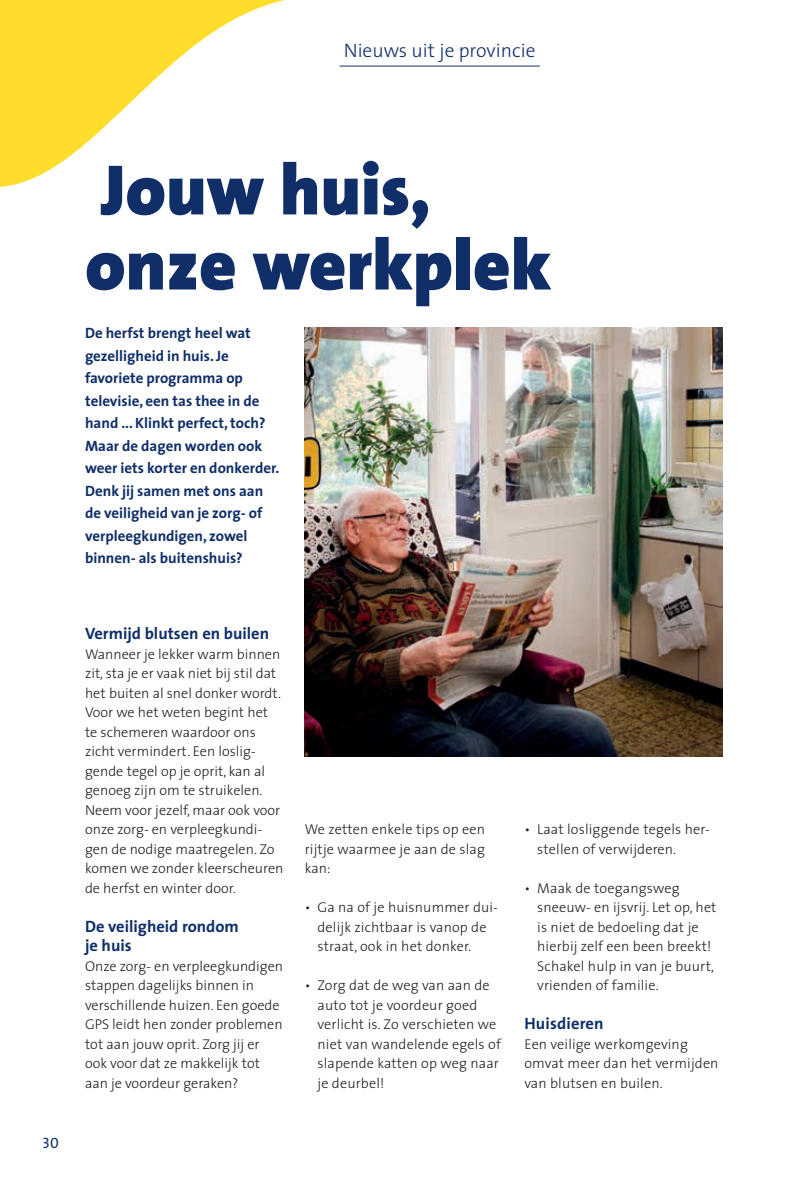
<style>
.page{position:relative;width:808px;height:1191px;background:#fff}
.page>*{position:absolute;margin:0;border:0;box-sizing:border-box;transform-origin:0 0}
.t1{font:900 72px/75px "The Sans";color:#102f69}
.t2{font:300 19.5px "The Sans";color:#102f69}
.t3{font:700 16.5px/19.5px "The Sans";color:#102f69}
.t4{font:700 15px/22.5px "The Sans";color:#102f69}
.t5{font:15px "The Sans Caps";color:#102f69}
.t6{font:300 14.25px/19.5px "The Sans";color:#231f20}
</style>
<div class="page">
<svg style="left:0;top:0;width:540px;height:187px"></svg>
<hr style="left:339px;top:66px;width:201px;height:1px;background:#102f69">
<img style="left:305px;top:327px;width:418px;height:429px">
<h2 class="t2" style="left:344px;top:34px;width:193px">Nieuws uit je provincie</h2>
<p class="t5" style="left:43px;top:1130px;width:18px">30</p>
<h1 class="t1" style="left:85px;top:151px;width:468px">Jouw huis, onze werkplek</h1>
<p class="t4" style="left:85px;top:322px;width:196px">De herfst brengt heel wat gezelligheid in huis. Je favoriete programma op televisie, een tas thee in de hand ... Klinkt perfect, toch?<br>Maar de dagen worden ook weer iets korter en donkerder.<br>Denk jij samen met ons aan de veiligheid van je zorg- of verpleegkundigen, zowel binnen- als buitenshuis?</p>
<p class="t3" style="left:85px;top:623px;width:186px">Vermijd blutsen en builen</p>
<p class="t6" style="left:85px;top:643px;width:200px">Wanneer je lekker warm binnen zit, sta je er vaak niet bij stil dat het buiten al snel donker wordt.<br>Voor we het weten begint het te schemeren waardoor ons zicht vermindert. Een loslig&shy;gende tegel op je oprit, kan al genoeg zijn om te struikelen.<br>Neem voor jezelf, maar ook voor onze zorg- en verpleegkundi&shy;gen de nodige maatregelen. Zo komen we zonder kleerscheuren de herfst en winter door.</p>
<p class="t3" style="left:85px;top:916px;width:155px">De veiligheid rondom je huis</p>
<p class="t6" style="left:85px;top:955px;width:200px">Onze zorg- en verpleegkundigen stappen dagelijks binnen in verschillende huizen. Een goede<br>GPS leidt hen zonder problemen tot aan jouw oprit. Zorg jij er ook voor dat ze makkelijk tot aan je voordeur geraken?</p>
<p class="t6" style="left:305px;top:819px;width:182px;text-align:justify">We zetten enkele tips op een rijtje waarmee je aan de slag kan:</p>
<p class="t6" style="left:317px;top:897px;width:182px;text-indent:-13px">• Ga na of je huisnummer dui&shy;delijk zichtbaar is vanop de straat, ook in het donker.</p>
<p class="t6" style="left:317px;top:975px;width:185px;text-indent:-13px">• Zorg dat de weg van aan de auto tot je voordeur goed verlicht is. Zo verschieten we niet van wandelende egels of slapende katten op weg naar je deurbel!</p>
<p class="t6" style="left:537px;top:819px;width:174px;text-indent:-13px">• Laat losliggende tegels her&shy;stellen of verwijderen.</p>
<p class="t6" style="left:537px;top:877px;width:181px;text-indent:-13px">• Maak de toegangsweg sneeuw- en ijsvrij. Let op, het is niet de bedoeling dat je hierbij zelf een been breekt!<br>Schakel hulp in van je buurt, vrienden of familie.</p>
<p class="t3" style="left:524px;top:1013px;width:81px">Huisdieren</p>
<p class="t6" style="left:524px;top:1033px;width:196px">Een veilige werkomgeving omvat meer dan het vermijden van blutsen en builen.</p>
</div>
